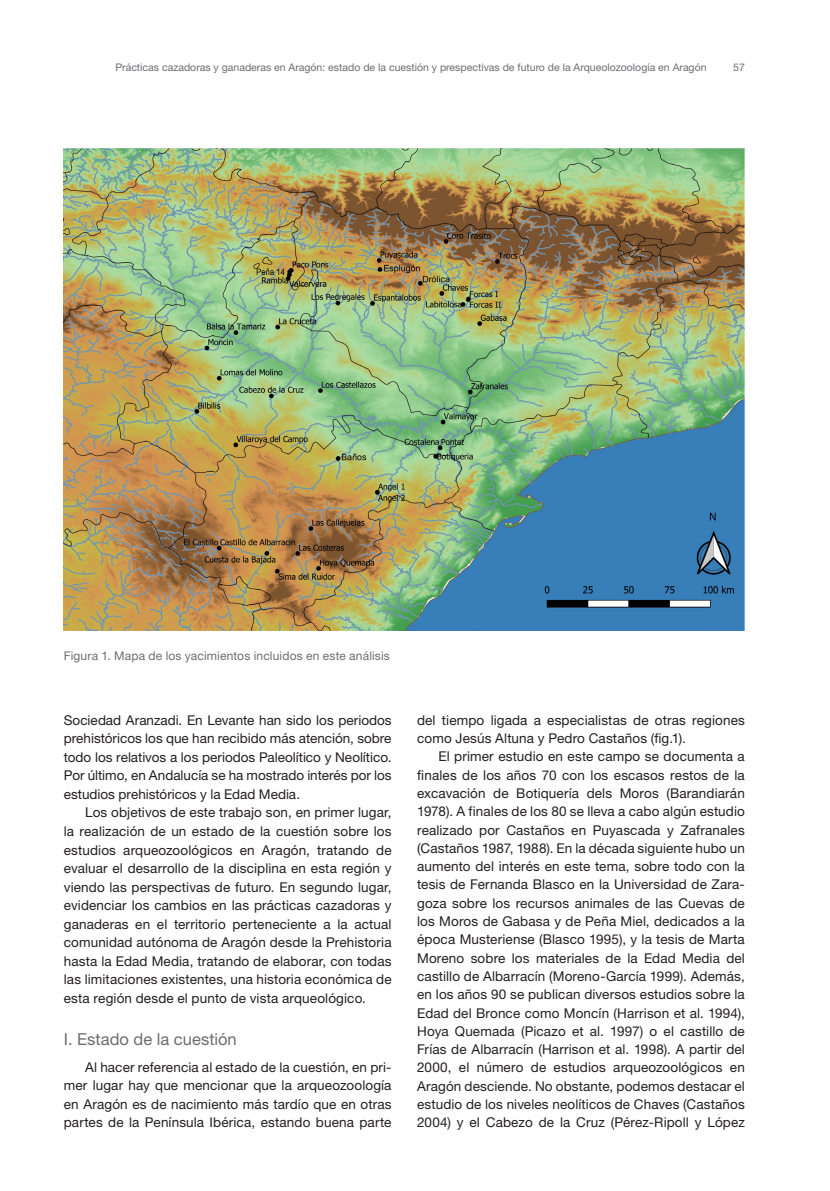
<style>
.page{position:relative;width:830px;height:1191px;background:#fff}
.page>*{position:absolute;margin:0;border:0;box-sizing:border-box;transform-origin:0 0}
.t1{font:16.5px "Helvetica Neue LT Std";color:#6c6d70}
.t2{font:13.5px/18.3px "Helvetica Neue LT Std";letter-spacing:.01em;color:#231f20;text-align:justify}
.t3{font:12px "Helvetica Neue LT Std";letter-spacing:.015em;color:#6c6d70}
.t4{font:10.5px "Helvetica Neue LT Std";color:#6c6d70}
</style>
<div class="page">
<img style="left:64px;top:149px;width:680px;height:481px">
<p class="t4" style="left:115px;top:61px;width:592px">Prácticas cazadoras y ganaderas en Aragón: estado de la cuestión y prespectivas de futuro de la Arqueolozoología en Aragón</p>
<p class="t4" style="left:732px;top:61px;width:13px">57</p>
<p class="t3" style="left:64px;top:648px;width:327px">Figura 1. Mapa de los yacimientos incluidos en este análisis</p>
<p class="t2" style="left:64px;top:710px;width:329px">Sociedad Aranzadi. En Levante han sido los periodos prehistóricos los que han recibido más atención, sobre todo los relativos a los periodos Paleolítico y Neolítico.<br>Por último, en Andalucía se ha mostrado interés por los estudios prehistóricos y la Edad Media.</p>
<p class="t2" style="left:64px;top:803px;width:329px;text-indent:21px">Los objetivos de este trabajo son, en primer lugar, la realización de un estado de la cuestión sobre los estudios arqueozoológicos en Aragón, tratando de evaluar el desarrollo de la disciplina en esta región y viendo las perspectivas de futuro. En segundo lugar, evidenciar los cambios en las prácticas cazadoras y ganaderas en el territorio perteneciente a la actual comunidad autónoma de Aragón desde la Prehistoria hasta la Edad Media, tratando de elaborar, con todas las limitaciones existentes, una historia económica de esta región desde el punto de vista arqueológico.</p>
<p class="t1" style="left:64px;top:1028px;width:174px">I. Estado de la cuestión</p>
<p class="t2" style="left:64px;top:1057px;width:329px;text-indent:21px">Al hacer referencia al estado de la cuestión, en pri&shy;mer lugar hay que mencionar que la arqueozoología en Aragón es de nacimiento más tardío que en otras partes de la Península Ibérica, estando buena parte</p>
<p class="t2" style="left:417px;top:710px;width:329px">del tiempo ligada a especialistas de otras regiones como Jesús Altuna y Pedro Castaños (fig.1).</p>
<p class="t2" style="left:417px;top:747px;width:329px;text-indent:21px">El primer estudio en este campo se documenta a finales de los años 70 con los escasos restos de la excavación de Botiquería dels Moros (Barandiarán 1978). A finales de los 80 se lleva a cabo algún estudio realizado por Castaños en Puyascada y Zafranales (Castaños 1987, 1988). En la década siguiente hubo un aumento del interés en este tema, sobre todo con la tesis de Fernanda Blasco en la Universidad de Zara&shy;goza sobre los recursos animales de las Cuevas de los Moros de Gabasa y de Peña Miel, dedicados a la época Musteriense (Blasco 1995), y la tesis de Marta Moreno sobre los materiales de la Edad Media del castillo de Albarracín (Moreno-García 1999). Además, en los años 90 se publican diversos estudios sobre la Edad del Bronce como Moncín (Harrison et al. 1994), Hoya Quemada (Picazo et al. 1997) o el castillo de Frías de Albarracín (Harrison et al. 1998). A partir del 2000, el número de estudios arqueozoológicos en Aragón desciende. No obstante, podemos destacar el estudio de los niveles neolíticos de Chaves (Castaños 2004) y el Cabezo de la Cruz (Pérez-Ripoll y López</p>
</div>
